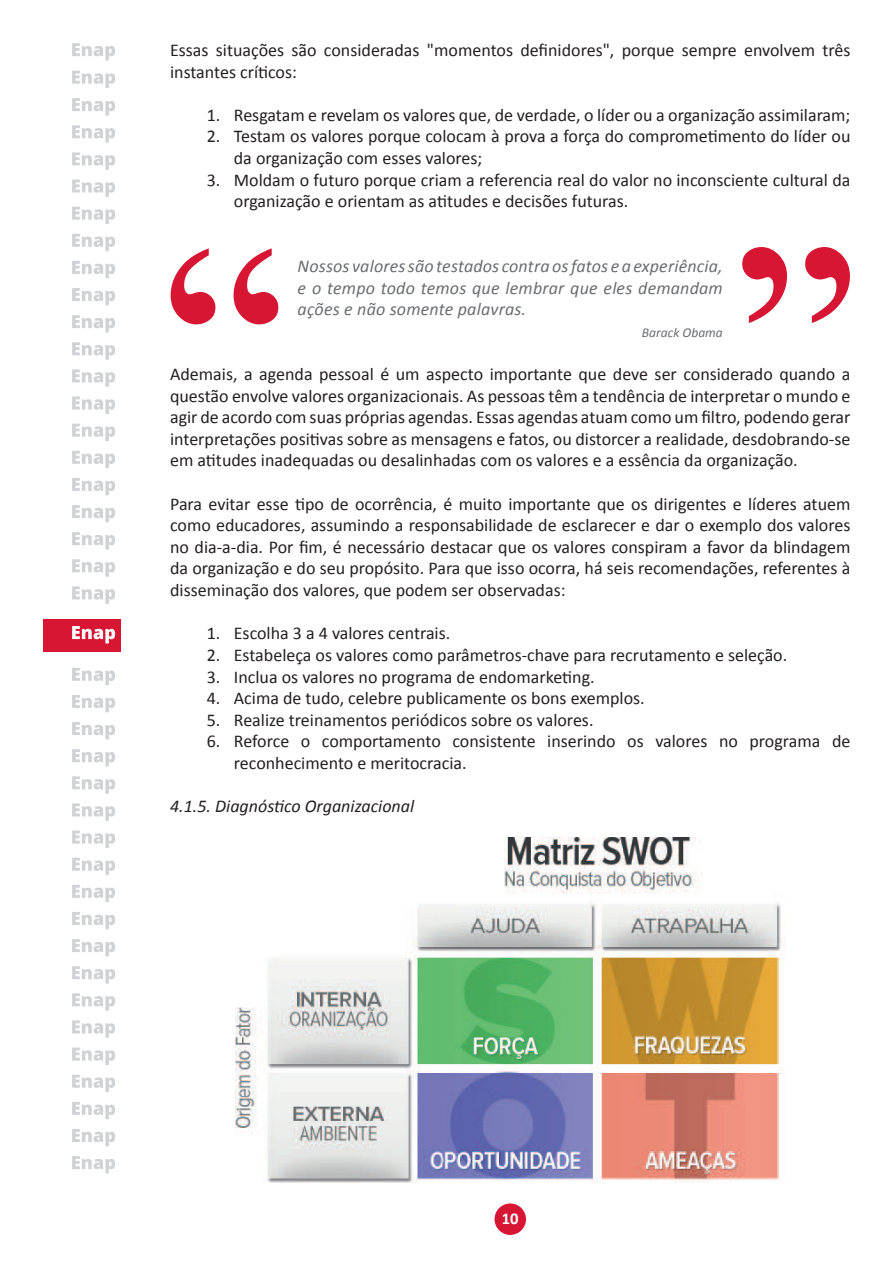
<style>
.page{position:relative;width:893px;height:1263px;background:#fff}
.page>*{position:absolute;margin:0;border:0;box-sizing:border-box;transform-origin:0 0}
.t1{font:18px/21.6px "Calibri";color:#231f20}
.t2{font:italic 18px/21.6px "Calibri";letter-spacing:.01em;color:#6c6d70;text-align:justify}
.t3{font:italic 18px "Calibri";color:#231f20}
.t4{font:700 16.5px "Calibri";color:#fff}
.t5{font:italic 13.5px "Calibri";color:#6c6d70}
</style>
<div class="page">
<div style="left:495px;top:1203px;width:31px;height:32px;background:#d71634;border-radius:50%"></div>
<div style="left:44px;top:619px;width:77px;height:32px;background:#d71634"></div>
<svg style="left:72px;top:626px;width:43px;height:17px"></svg>
<svg style="left:72px;top:98px;width:43px;height:17px"></svg>
<svg style="left:72px;top:125px;width:43px;height:18px"></svg>
<svg style="left:72px;top:152px;width:43px;height:18px"></svg>
<svg style="left:72px;top:180px;width:43px;height:17px"></svg>
<svg style="left:72px;top:207px;width:43px;height:17px"></svg>
<svg style="left:72px;top:234px;width:43px;height:17px"></svg>
<svg style="left:72px;top:261px;width:43px;height:17px"></svg>
<svg style="left:72px;top:288px;width:43px;height:17px"></svg>
<svg style="left:72px;top:315px;width:43px;height:17px"></svg>
<svg style="left:72px;top:342px;width:43px;height:18px"></svg>
<svg style="left:72px;top:369px;width:43px;height:18px"></svg>
<svg style="left:72px;top:397px;width:43px;height:17px"></svg>
<svg style="left:72px;top:424px;width:43px;height:17px"></svg>
<svg style="left:72px;top:451px;width:43px;height:17px"></svg>
<svg style="left:72px;top:478px;width:43px;height:17px"></svg>
<svg style="left:72px;top:505px;width:43px;height:17px"></svg>
<svg style="left:72px;top:532px;width:43px;height:17px"></svg>
<svg style="left:72px;top:559px;width:43px;height:18px"></svg>
<svg style="left:72px;top:586px;width:43px;height:18px"></svg>
<svg style="left:72px;top:668px;width:43px;height:17px"></svg>
<svg style="left:72px;top:695px;width:43px;height:17px"></svg>
<svg style="left:72px;top:722px;width:43px;height:17px"></svg>
<svg style="left:72px;top:749px;width:43px;height:17px"></svg>
<svg style="left:72px;top:776px;width:43px;height:18px"></svg>
<svg style="left:72px;top:803px;width:43px;height:18px"></svg>
<svg style="left:72px;top:830px;width:43px;height:18px"></svg>
<svg style="left:72px;top:858px;width:43px;height:17px"></svg>
<svg style="left:72px;top:885px;width:43px;height:17px"></svg>
<svg style="left:72px;top:912px;width:43px;height:17px"></svg>
<svg style="left:72px;top:939px;width:43px;height:17px"></svg>
<svg style="left:72px;top:966px;width:43px;height:17px"></svg>
<svg style="left:72px;top:993px;width:43px;height:18px"></svg>
<svg style="left:72px;top:1020px;width:43px;height:18px"></svg>
<svg style="left:72px;top:1047px;width:43px;height:18px"></svg>
<svg style="left:72px;top:1075px;width:43px;height:17px"></svg>
<svg style="left:72px;top:1102px;width:43px;height:17px"></svg>
<svg style="left:72px;top:1129px;width:43px;height:17px"></svg>
<svg style="left:72px;top:1156px;width:43px;height:17px"></svg>
<svg style="left:72px;top:71px;width:43px;height:17px"></svg>
<svg style="left:72px;top:43px;width:43px;height:18px"></svg>
<img style="left:235px;top:837px;width:549px;height:345px">
<svg style="left:742px;top:247px;width:45px;height:76px"></svg>
<svg style="left:805px;top:247px;width:45px;height:76px"></svg>
<svg style="left:234px;top:248px;width:44px;height:76px"></svg>
<svg style="left:171px;top:248px;width:44px;height:76px"></svg>
<p class="t1" style="left:170px;top:39px;width:682px">Essas situações são consideradas "momentos definidores", porque sempre envolvem três instantes críticos:</p>
<p class="t1" style="left:207px;top:104px;width:645px">1. Resgatam e revelam os valores que, de verdade, o líder ou a organização assimilaram;</p>
<p class="t1" style="left:234px;top:126px;width:618px;text-indent:-27px">2. Testam os valores porque colocam à prova a força do comprometimento do líder ou da organização com esses valores;</p>
<p class="t1" style="left:234px;top:169px;width:618px;text-indent:-27px">3. Moldam o futuro porque criam a referencia real do valor no inconsciente cultural da organização e orientam as atitudes e decisões futuras.</p>
<p class="t2" style="left:298px;top:255px;width:427px">Nossos valores são testados contra os fatos e a experiência, e o tempo todo temos que lembrar que eles demandam ações e não somente palavras.</p>
<p class="t5" style="left:642px;top:323px;width:82px">Barack Obama</p>
<p class="t1" style="left:170px;top:363px;width:682px;text-align:justify">Ademais, a agenda pessoal é um aspecto importante que deve ser considerado quando a questão envolve valores organizacionais. As pessoas têm a tendência de interpretar o mundo e agir de acordo com suas próprias agendas. Essas agendas atuam como um filtro, podendo gerar interpretações positivas sobre as mensagens e fatos, ou distorcer a realidade, desdobrando-se em atitudes inadequadas ou desalinhadas com os valores e a essência da organização.</p>
<p class="t1" style="left:170px;top:493px;width:682px;text-align:justify">Para evitar esse tipo de ocorrência, é muito importante que os dirigentes e líderes atuem como educadores, assumindo a responsabilidade de esclarecer e dar o exemplo dos valores no dia-a-dia. Por fim, é necessário destacar que os valores conspiram a favor da blindagem da organização e do seu propósito. Para que isso ocorra, há seis recomendações, referentes à disseminação dos valores, que podem ser observadas:</p>
<p class="t1" style="left:207px;top:623px;width:245px">1. Escolha 3 a 4 valores centrais.</p>
<p class="t1" style="left:207px;top:644px;width:582px">2. Estabeleça os valores como parâmetros-chave para recrutamento e seleção.</p>
<p class="t1" style="left:207px;top:666px;width:389px">3. Inclua os valores no programa de endomarketing.</p>
<p class="t1" style="left:207px;top:687px;width:439px">4. Acima de tudo, celebre publicamente os bons exemplos.</p>
<p class="t1" style="left:207px;top:709px;width:388px">5. Realize treinamentos periódicos sobre os valores.</p>
<p class="t1" style="left:234px;top:731px;width:618px;text-indent:-27px">6. Reforce o comportamento consistente inserindo os valores no programa de reconhecimento e meritocracia.</p>
<p class="t3" style="left:170px;top:794px;width:246px">4.1.5. Diagnóstico Organizacional</p>
<p class="t4" style="left:502px;top:1208px;width:18px">10</p>
</div>
